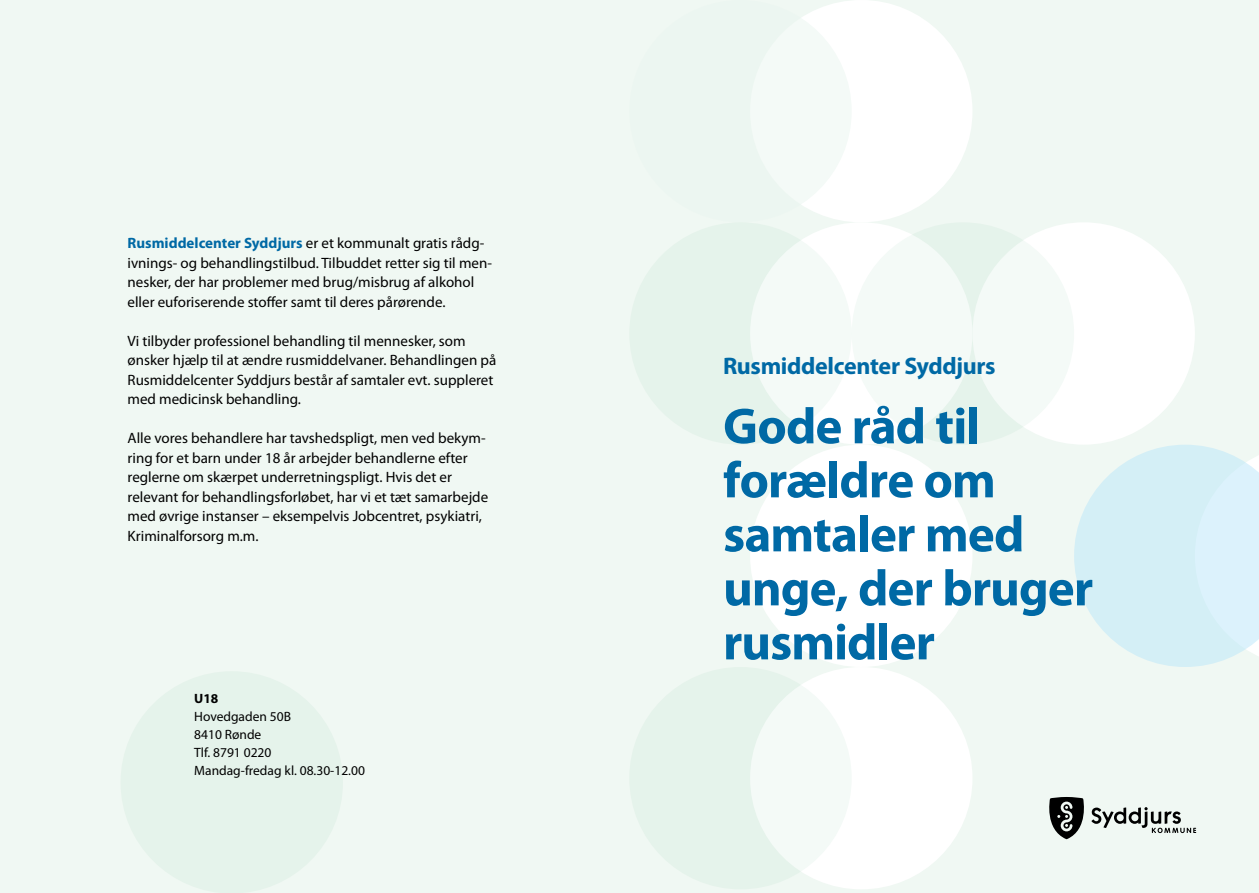
<style>
.page{position:relative;width:1259px;height:893px;background:#f0f8f3}
.page>*{position:absolute;margin:0;border:0;box-sizing:border-box;transform-origin:0 0}
.t1{font:700 51px/54px "Myriad Pro";letter-spacing:-.02em;color:#0069a5}
.t2{font:700 24px "Myriad Pro";letter-spacing:-.015em;color:#0069a5}
.t3{font:15px/19.5px "Myriad Pro";color:#000}
.t4{font:13.5px/18px "Myriad Pro";color:#000}
.t5{font:700 13.5px "Myriad Pro";color:#000}
.s1{font-weight:700;color:#0069a5}
</style>
<div class="page">
<div style="left:750px;top:0;width:222px;height:222px;background:#fff;border-radius:50%"></div>
<div style="left:750px;top:222px;width:222px;height:223px;background:#fff;border-radius:50%"></div>
<div style="left:972px;top:222px;width:223px;height:223px;background:#fff;border-radius:50%"></div>
<div style="left:750px;top:445px;width:222px;height:222px;background:#fff;border-radius:50%"></div>
<div style="left:750px;top:667px;width:222px;height:222px;background:#fff;border-radius:50%"></div>
<div style="left:629px;top:0;width:222px;height:222px;background:#e9f5ef;border-radius:50%"></div>
<div style="left:629px;top:222px;width:222px;height:223px;background:linear-gradient(to right,#e0f1e7,#f5faf8);border-radius:50%"></div>
<div style="left:851px;top:222px;width:223px;height:223px;background:linear-gradient(to right,#f2f9f5,#f1f8f4);border-radius:50%"></div>
<div style="left:121px;top:671px;width:222px;height:222px;background:#e9f5ef;border-radius:50%"></div>
<svg style="left:1074px;top:445px;width:185px;height:222px"></svg>
<div style="left:629px;top:667px;width:222px;height:222px;background:linear-gradient(to right,#e0f1e7,#f5faf8);border-radius:50%"></div>
<svg style="left:1049px;top:797px;width:147px;height:42px"></svg>
<p class="t3" style="left:128px;top:233px;width:366px"><span class="s1">Rusmiddelcenter Syddjurs</span> er et kommunalt gratis rådg&shy;ivnings- og behandlingstilbud. Tilbuddet retter sig til men&shy;nesker, der har problemer med brug/misbrug af alkohol eller euforiserende stoffer samt til deres pårørende.</p>
<p class="t3" style="left:128px;top:331px;width:370px">Vi tilbyder professionel behandling til mennesker, som ønsker hjælp til at ændre rusmiddelvaner. Behandlingen på Rusmiddelcenter Syddjurs består af samtaler evt. suppleret med medicinsk behandling.</p>
<p class="t3" style="left:128px;top:428px;width:362px">Alle vores behandlere har tavshedspligt, men ved bekym&shy;ring for et barn under 18 år arbejder behandlerne efter reglerne om skærpet underretningspligt. Hvis det er relevant for behandlingsforløbet, har vi et tæt samarbejde med øvrige instanser – eksempelvis Jobcentret, psykiatri, Kriminalforsorg m.m.</p>
<p class="t5" style="left:194px;top:689px;width:26px">U18</p>
<p class="t4" style="left:194px;top:707px;width:172px">Hovedgaden 50B<br>8410 Rønde<br>Tlf. 8791 0220<br>Mandag-fredag kl. 08.30-12.00</p>
<h2 class="t2" style="left:723px;top:350px;width:274px">Rusmiddelcenter Syddjurs</h2>
<h1 class="t1" style="left:723px;top:397px;width:372px">Gode råd til forældre om samtaler med unge, der bruger rusmidler</h1>
</div>
